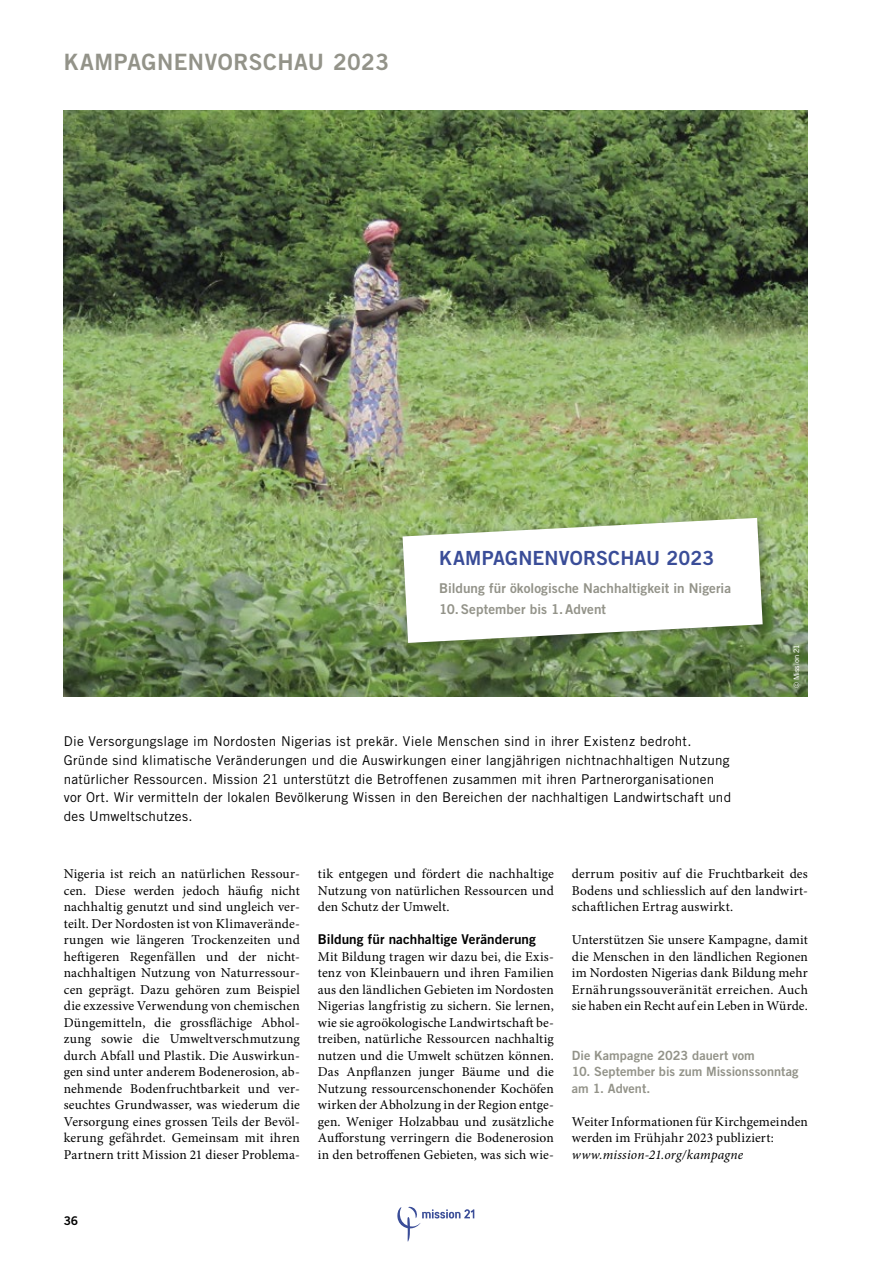
<style>
.page{position:relative;width:893px;height:1263px;background:#fff}
.page>*{position:absolute;margin:0;border:0;box-sizing:border-box;transform-origin:0 0}
.t1{font:22.5px "Trade Gothic LT Std Bd 2";letter-spacing:.02em;color:#939389}
.t2{font:19.5px "Trade Gothic LT Std Bd 2";letter-spacing:.005em;color:#3a4d98}
.t3{font:13.5px/16.5px "Minion Pro";letter-spacing:.01em;color:#000;text-align:justify}
.t4{font:13.5px/18.8px "Trade Gothic LT Std";letter-spacing:.015em;color:#000}
.t5{font:13.5px/21px "Trade Gothic LT Std Bd 2";letter-spacing:.005em;color:#939389}
.t6{font:13.5px "Trade Gothic LT Std Bd 2";letter-spacing:.005em;color:#000}
.t7{font:italic 13.5px "Minion Pro";letter-spacing:.015em;color:#000}
.t8{font:12.75px/16.5px "Trade Gothic LT Std Bd 2";letter-spacing:.005em;color:#939389}
.t9{font:12px "Trade Gothic LT Std Bd 2";color:#000}
.t10{font:7.5px "Trade Gothic Next LT Pro";letter-spacing:.01em;color:#fff}
</style>
<div class="page">
<img style="left:64px;top:111px;width:744px;height:586px">
<svg style="left:397px;top:1207px;width:77px;height:35px"></svg>
<div style="left:397px;top:512px;width:378px;height:142px;background:#000;opacity:.35"></div>
<svg style="left:403px;top:518px;width:360px;height:125px"></svg>
<h1 class="t1" style="left:64px;top:48px;width:327px">KAMPAGNENVORSCHAU 2023</h1>
<h2 class="t2" style="left:439px;top:546px;width:277px">KAMPAGNENVORSCHAU 2023</h2>
<p class="t5" style="left:439px;top:578px;width:293px">Bildung für ökologische Nachhaltigkeit in Nigeria<br>10.September bis 1.Advent</p>
<p class="t4" style="left:64px;top:732px;width:669px">Die Versorgungslage im Nordosten Nigerias ist prekär. Viele Menschen sind in ihrer Existenz bedroht.<br>Gründe sind klimatische Veränderungen und die Auswirkungen einer langjährigen nichtnachhaltigen Nutzung natürlicher Ressourcen. Mission 21 unterstützt die Betroffenen zusammen mit ihren Partnerorganisationen vor Ort. Wir vermitteln der lokalen Bevölkerung Wissen in den Bereichen der nachhaltigen Landwirtschaft und des Umweltschutzes.</p>
<p class="t10" style="left:791px;top:688px;width:45px;rotate:-90deg">© Mission 21</p>
<p class="t3" style="left:64px;top:866px;width:238px">Nigeria ist reich an natürlichen Ressour&shy;cen. Diese werden jedoch häufig nicht nachhaltig genutzt und sind ungleich ver&shy;teilt. Der Nordosten ist von Klimaverände&shy;rungen wie längeren Trockenzeiten und heftigeren Regenfällen und der nicht&shy;nachhaltigen Nutzung von Naturressour&shy;cen geprägt. Dazu gehören zum Beispiel die exzessive Verwendung von chemischen Düngemitteln, die grossflächige Abhol&shy;zung sowie die Umweltverschmutzung durch Abfall und Plastik. Die Auswirkun&shy;gen sind unter anderem Bodenerosion, ab&shy;nehmende Bodenfruchtbarkeit und ver&shy;seuchtes Grundwasser, was wiederum die Versorgung eines grossen Teils der Bevöl&shy;kerung gefährdet. Gemeinsam mit ihren Partnern tritt Mission 21 dieser Problema-</p>
<p class="t3" style="left:318px;top:866px;width:238px">tik entgegen und fördert die nachhaltige Nutzung von natürlichen Ressourcen und den Schutz der Umwelt.</p>
<p class="t6" style="left:318px;top:931px;width:220px">Bildung für nachhaltige Veränderung</p>
<p class="t3" style="left:318px;top:948px;width:238px">Mit Bildung tragen wir dazu bei, die Exis&shy;tenz von Kleinbauern und ihren Familien aus den ländlichen Gebieten im Nordosten Nigerias langfristig zu sichern. Sie lernen, wie sie agroökologische Landwirtschaft be&shy;treiben, natürliche Ressourcen nachhaltig nutzen und die Umwelt schützen können.<br>Das Anpflanzen junger Bäume und die Nutzung ressourcenschonender Kochöfen wirken der Abholzung in der Region entge&shy;gen. Weniger Holzabbau und zusätzliche Aufforstung verringern die Bodenerosion in den betroffenen Gebieten, was sich wie-</p>
<p class="t3" style="left:572px;top:866px;width:238px">derrum positiv auf die Fruchtbarkeit des Bodens und schliesslich auf den landwirt&shy;schaftlichen Ertrag auswirkt.</p>
<p class="t3" style="left:572px;top:932px;width:238px">Unterstützen Sie unsere Kampagne, damit die Menschen in den ländlichen Regionen im Nordosten Nigerias dank Bildung mehr Ernährungssouveränität erreichen. Auch sie haben ein Recht auf ein Leben in Würde.</p>
<p class="t8" style="left:572px;top:1047px;width:184px">Die Kampagne 2023 dauert vom</p>
<p class="t8" style="left:572px;top:1063px;width:228px">10. September bis zum Missionssonntag am 1. Advent.</p>
<p class="t3" style="left:572px;top:1113px;width:238px">Weiter Informationen für Kirchgemeinden werden im Frühjahr 2023 publiziert:</p>
<p class="t7" style="left:572px;top:1145px;width:173px">www.mission-21.org/kampagne</p>
<p class="t9" style="left:64px;top:1213px;width:16px">36</p>
</div>
